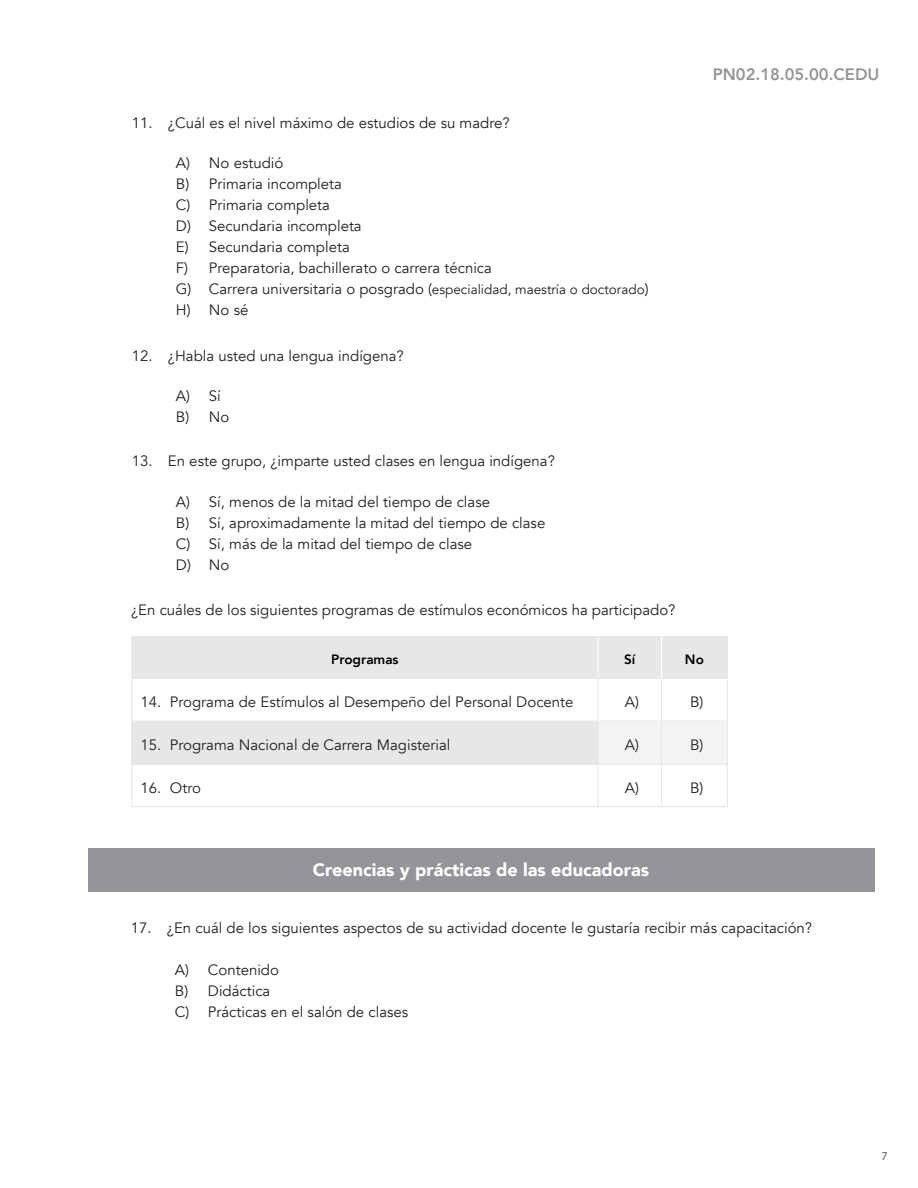
<style>
.page{position:relative;width:918px;height:1188px;background:#fff}
.page>*{position:absolute;margin:0;border:0;box-sizing:border-box;transform-origin:0 0}
.t1{font:900 18px "Avenir";color:#fff}
.t2{font:800 16.5px "Avenir";color:#939598}
.t3{font:15px/21px "Avenir";color:#231f20}
.t4{font:800 13.5px "Avenir";color:#000}
.t5{font:12px "Myriad Pro";color:#57585a}
.s1{font-size:13.5px}
</style>
<div class="page">
<div style="left:132px;top:637px;width:595px;height:41px;background:#e6e7e9"></div>
<div style="left:132px;top:721px;width:466px;height:43px;background:#e6e7e9"></div>
<div style="left:599px;top:722px;width:128px;height:42px;background:#f2f3f4"></div>
<hr style="left:131px;top:764px;width:467px;height:1px;background:#e6e7e9">
<hr style="left:131px;top:806px;width:467px;height:1px;background:#e6e7e9">
<hr style="left:131px;top:679px;width:1px;height:42px;background:#e6e7e9">
<hr style="left:131px;top:721px;width:1px;height:43px;background:#e6e7e9">
<hr style="left:131px;top:765px;width:1px;height:41px;background:#e6e7e9">
<hr style="left:598px;top:637px;width:1px;height:41px;background:#fff">
<hr style="left:131px;top:636px;width:467px;height:1px;background:#e6e7e9">
<hr style="left:131px;top:637px;width:1px;height:41px;background:#e6e7e9">
<hr style="left:598px;top:636px;width:64px;height:1px;background:#e6e7e9">
<hr style="left:131px;top:678px;width:467px;height:1px;background:#e6e7e9">
<hr style="left:598px;top:678px;width:64px;height:1px;background:#e6e7e9">
<hr style="left:662px;top:678px;width:66px;height:1px;background:#e6e7e9">
<hr style="left:598px;top:764px;width:64px;height:1px;background:#e6e7e9">
<hr style="left:662px;top:764px;width:66px;height:1px;background:#e6e7e9">
<hr style="left:661px;top:637px;width:1px;height:41px;background:#fff">
<hr style="left:598px;top:679px;width:1px;height:42px;background:#e6e7e9">
<hr style="left:661px;top:679px;width:1px;height:42px;background:#e6e7e9">
<hr style="left:727px;top:679px;width:1px;height:42px;background:#e6e7e9">
<hr style="left:598px;top:721px;width:64px;height:1px;background:#e6e7e9">
<hr style="left:598px;top:721px;width:1px;height:43px;background:#e6e7e9">
<hr style="left:662px;top:721px;width:66px;height:1px;background:#e6e7e9">
<hr style="left:661px;top:721px;width:1px;height:43px;background:#e6e7e9">
<hr style="left:727px;top:721px;width:1px;height:43px;background:#e6e7e9">
<hr style="left:598px;top:765px;width:1px;height:41px;background:#e6e7e9">
<hr style="left:661px;top:765px;width:1px;height:41px;background:#e6e7e9">
<hr style="left:727px;top:765px;width:1px;height:41px;background:#e6e7e9">
<hr style="left:598px;top:806px;width:64px;height:1px;background:#e6e7e9">
<hr style="left:662px;top:806px;width:66px;height:1px;background:#e6e7e9">
<hr style="left:662px;top:636px;width:66px;height:1px;background:#e6e7e9">
<hr style="left:727px;top:637px;width:1px;height:41px;background:#e6e7e9">
<div style="left:88px;top:848px;width:786px;height:44px;background:#939598"></div>
<p class="t2" style="left:713px;top:61px;width:168px">PN02.18.05.00.CEDU</p>
<p class="t3" style="left:132px;top:112px;width:379px">11. ¿Cuál es el nivel máximo de estudios de su madre?</p>
<p class="t3" style="left:176px;top:152px;width:474px">A) No estudió<br>B) Primaria incompleta<br>C) Primaria completa<br>D) Secundaria incompleta<br>E) Secundaria completa<br>F) Preparatoria, bachillerato o carrera técnica<br>G) Carrera universitaria o posgrado (<span class="s1">especialidad, maestría o doctorado</span>)<br>H) No sé</p>
<p class="t3" style="left:132px;top:345px;width:273px">12. ¿Habla usted una lengua indígena?</p>
<p class="t3" style="left:176px;top:386px;width:55px">A) Sí<br>B) No</p>
<p class="t3" style="left:132px;top:450px;width:424px">13. En este grupo, ¿imparte usted clases en lengua indígena?</p>
<p class="t3" style="left:176px;top:491px;width:371px">A) Sí, menos de la mitad del tiempo de clase<br>B) Sí, aproximadamente la mitad del tiempo de clase C) Sí, más de la mitad del tiempo de clase<br>D) No</p>
<p class="t3" style="left:131px;top:599px;width:546px">¿En cuáles de los siguientes programas de estímulos económicos ha participado?</p>
<p class="t4" style="left:331px;top:649px;width:69px">Programas</p>
<p class="t4" style="left:624px;top:649px;width:13px">Sí</p>
<p class="t4" style="left:685px;top:649px;width:20px">No</p>
<p class="t3" style="left:140px;top:692px;width:435px">14. Programa de Estímulos al Desempeño del Personal Docente</p>
<p class="t3" style="left:625px;top:692px;width:16px">A)</p>
<p class="t3" style="left:690px;top:692px;width:15px">B)</p>
<p class="t3" style="left:140px;top:735px;width:312px">15. Programa Nacional de Carrera Magisterial</p>
<p class="t3" style="left:625px;top:735px;width:16px">A)</p>
<p class="t3" style="left:690px;top:735px;width:15px">B)</p>
<p class="t3" style="left:140px;top:778px;width:62px">16. Otro</p>
<p class="t3" style="left:625px;top:778px;width:16px">A)</p>
<p class="t3" style="left:690px;top:778px;width:15px">B)</p>
<p class="t1" style="left:313px;top:854px;width:338px">Creencias y prácticas de las educadoras</p>
<p class="t3" style="left:131px;top:918px;width:683px">17. ¿En cuál de los siguientes aspectos de su actividad docente le gustaría recibir más capacitación?</p>
<p class="t3" style="left:175px;top:960px;width:235px">A) Contenido<br>B) Didáctica<br>C) Prácticas en el salón de clases</p>
<p class="t5" style="left:882px;top:1149px;width:8px">7</p>
</div>
